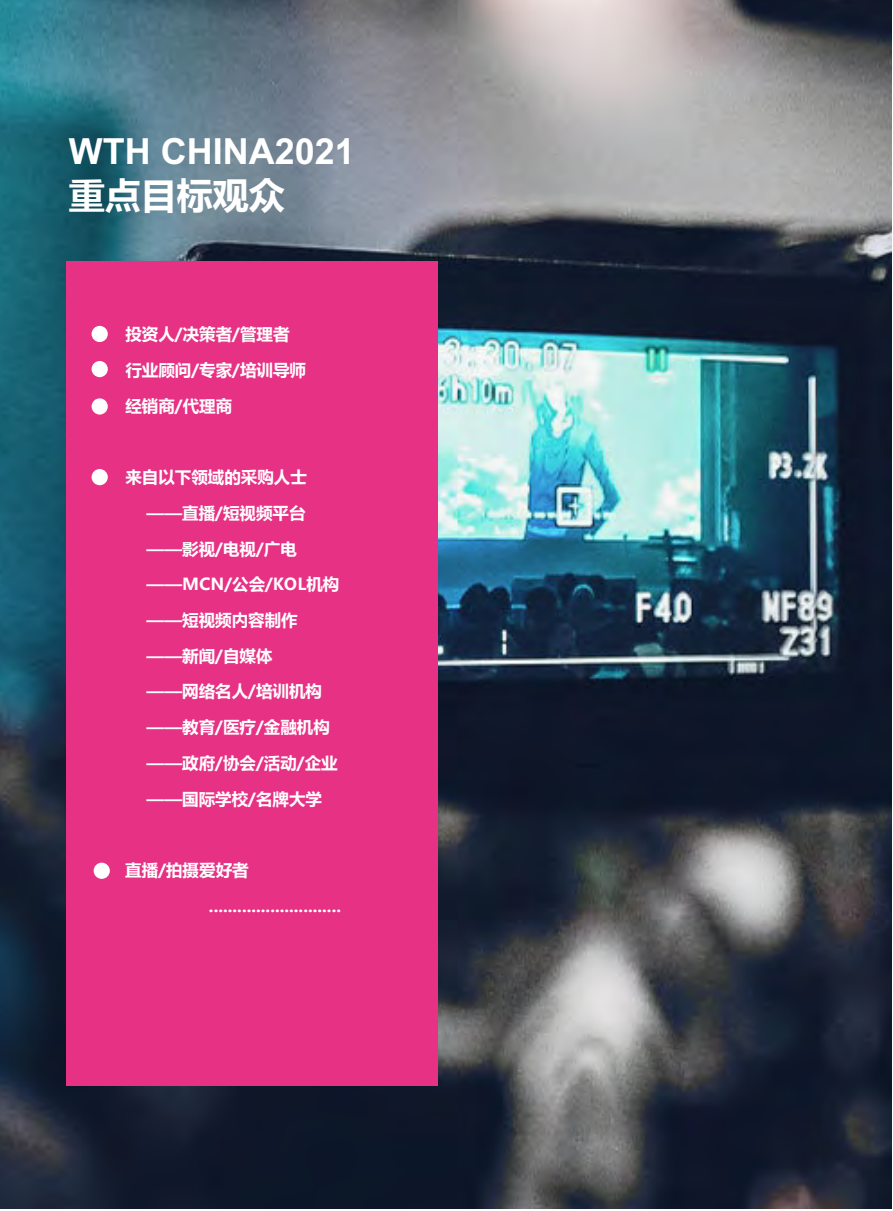
<style>
.page{position:relative;width:893px;height:1211px;background:#fff}
.page>*{position:absolute;margin:0;border:0;box-sizing:border-box;transform-origin:0 0}
.t1{font:700 36px "Arial";color:#fff}
.t2{font:700 36px "Microsoft Ya Hei";color:#fff}
.t3{font:700 16.5px/35.7px "Microsoft Ya Hei";color:#fff}
</style>
<div class="page">
<img style="left:0;top:0;width:891px;height:1208px">
<div style="left:67px;top:261px;width:371px;height:825px;background:#e73184"></div>
<div style="left:92px;top:326px;width:16px;height:16px;background:#fff;border-radius:50%"></div>
<div style="left:92px;top:361px;width:16px;height:16px;background:#fff;border-radius:50%"></div>
<div style="left:92px;top:398px;width:16px;height:16px;background:#fff;border-radius:50%"></div>
<div style="left:92px;top:469px;width:16px;height:16px;background:#fff;border-radius:50%"></div>
<div style="left:94px;top:862px;width:16px;height:17px;background:#fff;border-radius:50%"></div>
<h1 class="t1" style="left:69px;top:138px;width:288px">WTH CHINA2021</h1>
<h1 class="t2" style="left:69px;top:170px;width:217px">重点目标观众</h1>
<p class="t3" style="left:125px;top:316px;width:182px">投资人/决策者/管理者行业顾问/专家/培训导师经销商/代理商</p>
<p class="t3" style="left:147px;top:458px;width:194px;text-indent:-21px">来自以下领域的采购人士——直播/短视频平台——影视/电视/广电——MCN/公会/KOL机构——短视频内容制作<br>——新闻/自媒体<br>——网络名人/培训机构——教育/医疗/金融机构——政府/协会/活动/企业——国际学校/名牌大学</p>
<p class="t3" style="left:209px;top:851px;width:134px;text-indent:-84px">直播/拍摄爱好者............................</p>
</div>
